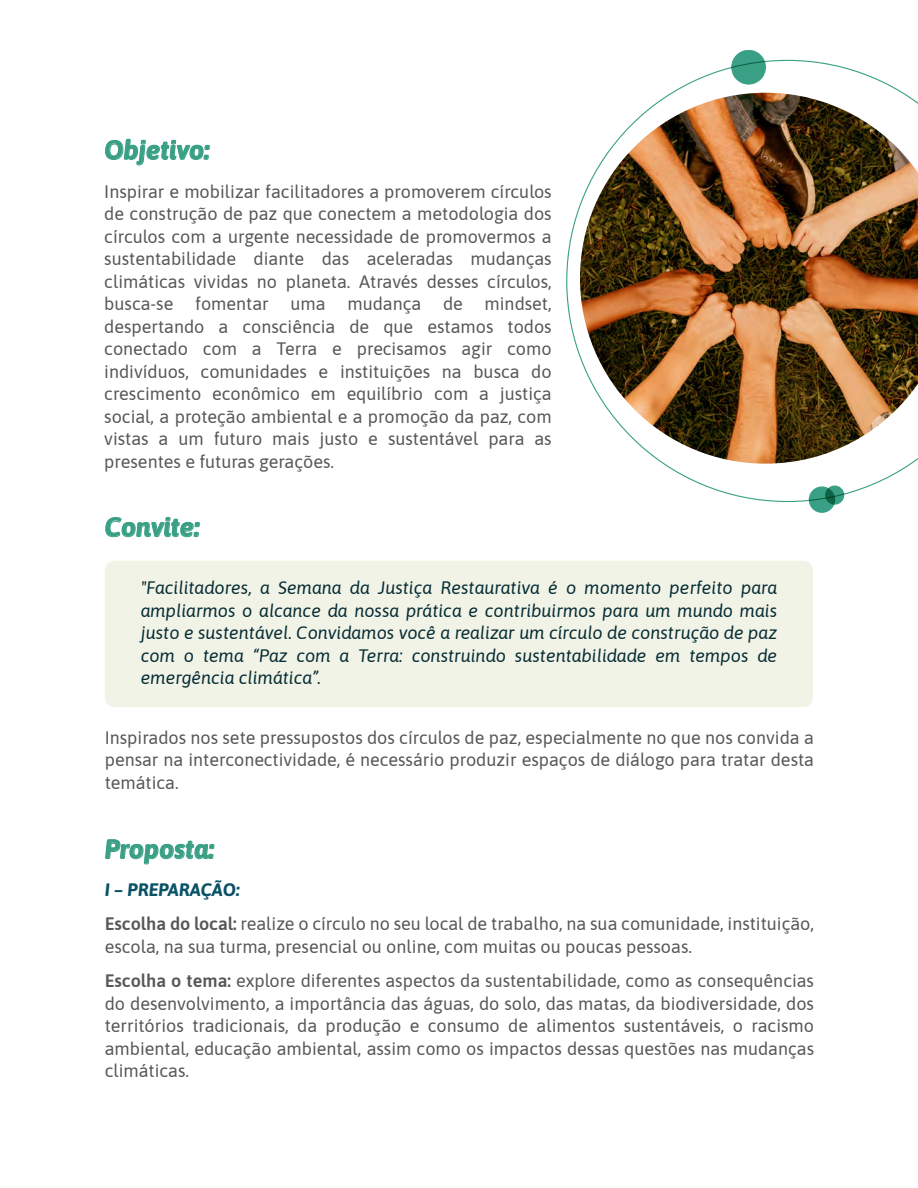
<style>
.page{position:relative;width:918px;height:1188px;background:#fff}
.page>*{position:absolute;margin:0;border:0;box-sizing:border-box;transform-origin:0 0}
.t1{font:italic 700 26.55px "Asap";color:#3aa085}
.t2{font:18px/22.5px "Asap";color:#575756;text-align:justify}
.t3{font:italic 18px/22.5px "Asap";color:#062c35;text-align:justify}
.s1{font-weight:700;font-style:italic;color:#095266}
.s2{font-weight:600}
</style>
<div class="page">
<div style="left:105px;top:561px;width:708px;height:146px;background:#f1f3e6;border-radius:9px"></div>
<svg style="left:566px;top:60px;width:345px;height:442px"></svg>
<div style="left:732px;top:50px;width:33px;height:34px;background:#3aa085;border-radius:50%"></div>
<div style="left:732px;top:50px;width:34px;height:34px;border:1px solid #3aa085;border-radius:50%"></div>
<svg style="left:825px;top:486px;width:19px;height:19px"></svg>
<svg style="left:809px;top:486px;width:26px;height:27px"></svg>
<svg style="left:105px;top:139px;width:105px;height:27px"></svg>
<img style="left:580px;top:93px;width:338px;height:371px">
<svg style="left:105px;top:517px;width:95px;height:21px"></svg>
<svg style="left:105px;top:839px;width:109px;height:26px"></svg>
<h1 class="t1" style="left:104px;top:131px;width:107px">Objetivo:</h1>
<p class="t2" style="left:104px;top:179px;width:449px">Inspirar e mobilizar facilitadores a promoverem círculos de construção de paz que conectem a metodologia dos círculos com a urgente necessidade de promovermos a sustentabilidade diante das aceleradas mudanças climáticas vividas no planeta. Através desses círculos, busca-se fomentar uma mudança de mindset, despertando a consciência de que estamos todos conectado com a Terra e precisamos agir como indivíduos, comunidades e instituições na busca do crescimento econômico em equilíbrio com a justiça social, a proteção ambiental e a promoção da paz, com vistas a um futuro mais justo e sustentável para as presentes e futuras gerações.</p>
<h1 class="t1" style="left:105px;top:508px;width:96px">Convite:</h1>
<p class="t3" style="left:141px;top:576px;width:638px">"Facilitadores, a Semana da Justiça Restaurativa é o momento perfeito para ampliarmos o alcance da nossa prática e contribuirmos para um mundo mais justo e sustentável. Convidamos você a realizar um círculo de construção de paz com o tema “Paz com a Terra: construindo sustentabilidade em tempos de emergência climática”.</p>
<p class="t2" style="left:105px;top:725px;width:711px">Inspirados nos sete pressupostos dos círculos de paz, especialmente no que nos convida a pensar na interconectividade, é necessário produzir espaços de diálogo para tratar desta temática.</p>
<h1 class="t1" style="left:105px;top:830px;width:111px">Proposta:</h1>
<p class="t2" style="left:105px;top:871px;width:711px;line-height:34.5px"><span class="s1">I – PREPARAÇÃO:<br></span><span class="s2">Escolha do local:</span> realize o círculo no seu local de trabalho, na sua comunidade, instituição,</p>
<p class="t2" style="left:105px;top:928px;width:711px;line-height:34.5px">escola, na sua turma, presencial ou online, com muitas ou poucas pessoas.<br><span class="s2">Escolha o tema:</span> explore diferentes aspectos da sustentabilidade, como as consequências</p>
<p class="t2" style="left:105px;top:991px;width:711px">do desenvolvimento, a importância das águas, do solo, das matas, da biodiversidade, dos territórios tradicionais, da produção e consumo de alimentos sustentáveis, o racismo ambiental, educação ambiental, assim como os impactos dessas questões nas mudanças climáticas.</p>
</div>
